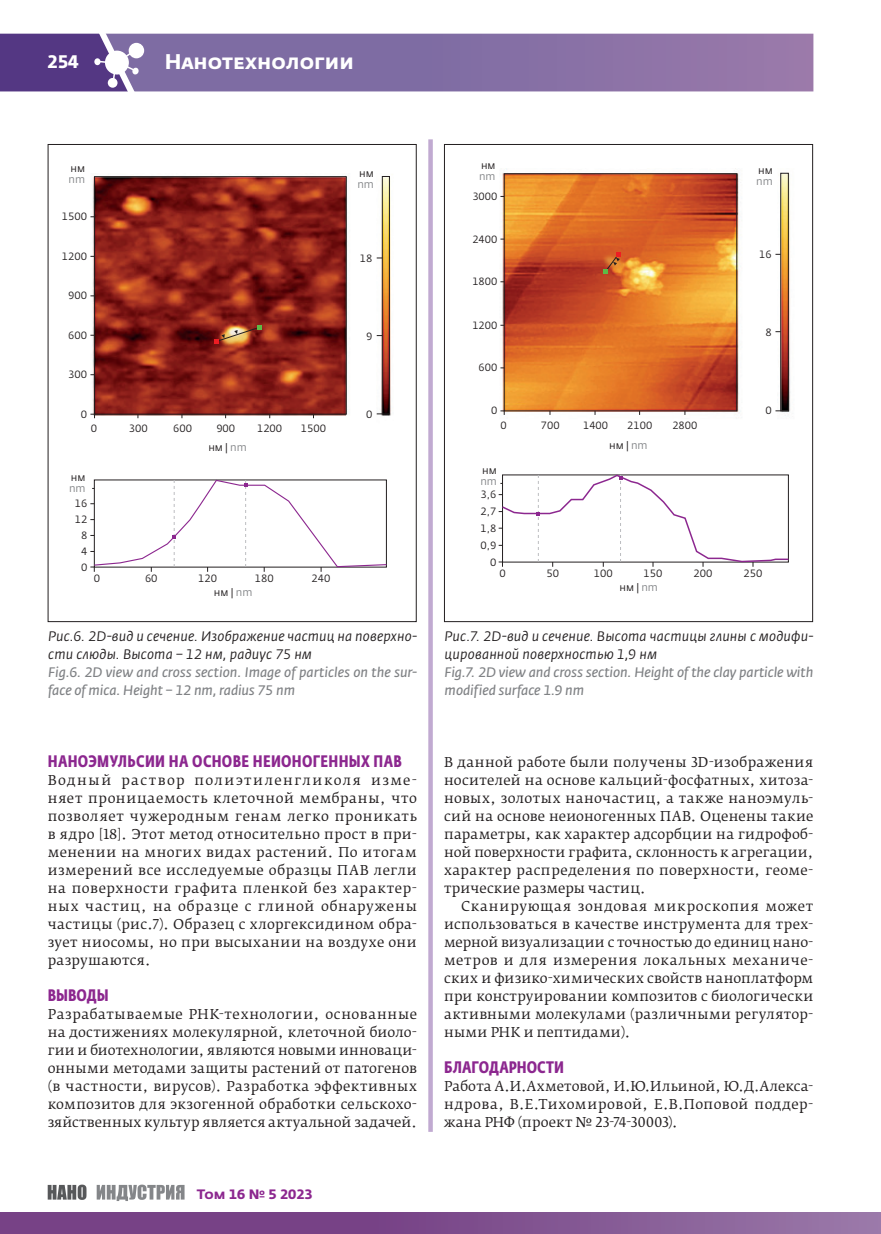
<style>
.page{position:relative;width:881px;height:1234px;background:#fff}
.page>*{position:absolute;margin:0;border:0;box-sizing:border-box;transform-origin:0 0}
.t1{font:700 21px "Fedra Sans Alt Pro";color:#fff}
.t2{font:700 18px "Fedra Sans Alt Pro";color:#fff}
.t3{font:700 16.5px "Fedra Sans Cond Pro";letter-spacing:.02em;color:#8c278f}
.t4{font:italic 13.65px/18px "Fedra Sans Pro";letter-spacing:-.01em;color:#808285}
.t5{font:italic 13.65px/18px "Fedra Sans Pro";letter-spacing:.015em;color:#231f20}
.t6{font:13.5px/18px "Fedra Serif B Pro";letter-spacing:.015em;color:#231f20;text-align:justify}
.t7{font:700 13.5px "Fedra Sans Alt Pro";color:#8c278f}
.t8{font:10.5px/15.9px "Fedra Sans Pro";color:#231f20;text-align:justify}
.t9{font:10.5px "Fedra Sans Pro";color:#808285}
.s1{color:#808285}
</style>
<div class="page">
<div style="left:0;top:1211px;width:880px;height:22px;background:linear-gradient(to right,#6e347d,#936fa3)"></div>
<svg style="left:0;top:33px;width:813px;height:59px;background:#846ea4"></svg>
<svg style="left:48px;top:1184px;width:38px;height:15px"></svg>
<svg style="left:97px;top:1184px;width:87px;height:16px"></svg>
<svg style="left:428px;top:139px;width:4px;height:992px;background:#c5b0d4"></svg>
<img style="left:90px;top:175px;width:301px;height:397px">
<div style="left:94px;top:176px;width:252px;height:238px;border:1px solid #231f20"></div>
<div style="left:382px;top:176px;width:7px;height:238px;border:1px solid #231f20"></div>
<svg style="left:214px;top:325px;width:47px;height:18px"></svg>
<svg style="left:90px;top:414px;width:5px;height:4px"></svg>
<svg style="left:90px;top:479px;width:297px;height:92px"></svg>
<img style="left:500px;top:169px;width:291px;height:398px">
<div style="left:503px;top:173px;width:233px;height:238px;border:1px solid #231f20"></div>
<div style="left:780px;top:173px;width:8px;height:238px;border:1px solid #231f20"></div>
<svg style="left:603px;top:252px;width:17px;height:21px"></svg>
<svg style="left:500px;top:410px;width:4px;height:5px"></svg>
<svg style="left:498px;top:473px;width:291px;height:93px"></svg>
<h2 class="t2" style="left:48px;top:50px;width:33px">254</h2>
<h1 class="t1" style="left:165px;top:48px;width:190px">Нанотехнологии</h1>
<p class="t8" style="left:70px;top:161px;width:16px">нм</p>
<p class="t9" style="left:69px;top:172px;width:18px">nm</p>
<p class="t8" style="left:359px;top:166px;width:16px">нм</p>
<p class="t9" style="left:357px;top:177px;width:18px">nm</p>
<p class="t8" style="left:481px;top:158px;width:16px">нм</p>
<p class="t9" style="left:479px;top:170px;width:18px">nm</p>
<p class="t8" style="left:757px;top:162px;width:16px">нм</p>
<p class="t9" style="left:756px;top:174px;width:18px">nm</p>
<p class="t8" style="left:62px;top:209px;width:27px">1500</p>
<p class="t8" style="left:62px;top:248px;width:27px">1200</p>
<p class="t8" style="left:68px;top:288px;width:20px">900</p>
<p class="t8" style="left:68px;top:327px;width:20px">600</p>
<p class="t8" style="left:360px;top:250px;width:14px">18</p>
<p class="t8" style="left:366px;top:328px;width:8px">9</p>
<p class="t8" style="left:472px;top:188px;width:26px">3000</p>
<p class="t8" style="left:472px;top:231px;width:26px">2400</p>
<p class="t8" style="left:472px;top:274px;width:26px">1800</p>
<p class="t8" style="left:472px;top:317px;width:26px">1200</p>
<p class="t8" style="left:758px;top:246px;width:14px">16</p>
<p class="t8" style="left:765px;top:324px;width:8px">8</p>
<p class="t8" style="left:68px;top:366px;width:20px">300</p>
<p class="t8" style="left:478px;top:360px;width:20px">600</p>
<p class="t8" style="left:81px;top:406px;width:8px">0</p>
<p class="t8" style="left:366px;top:406px;width:8px">0</p>
<p class="t8" style="left:491px;top:403px;width:8px">0</p>
<p class="t8" style="left:765px;top:403px;width:8px">0</p>
<p class="t8" style="left:91px;top:420px;width:8px">0</p>
<p class="t8" style="left:129px;top:420px;width:20px">300</p>
<p class="t8" style="left:173px;top:420px;width:20px">600</p>
<p class="t8" style="left:216px;top:420px;width:20px">900</p>
<p class="t8" style="left:257px;top:420px;width:27px">1200</p>
<p class="t8" style="left:301px;top:420px;width:27px">1500</p>
<p class="t8" style="left:500px;top:417px;width:8px">0</p>
<p class="t8" style="left:540px;top:417px;width:20px">700</p>
<p class="t8" style="left:583px;top:417px;width:26px">1400</p>
<p class="t8" style="left:627px;top:417px;width:26px">2100</p>
<p class="t8" style="left:672px;top:417px;width:26px">2800</p>
<p class="t8" style="left:208px;top:439px;width:40px">нм | <span class="s1">nm</span></p>
<p class="t8" style="left:609px;top:437px;width:40px">нм | <span class="s1">nm</span></p>
<p class="t8" style="left:71px;top:469px;width:16px">нм</p>
<p class="t9" style="left:69px;top:481px;width:18px">nm</p>
<p class="t8" style="left:75px;top:495px;width:14px">16</p>
<p class="t8" style="left:81px;top:511px;width:8px;text-indent:-6px">12<br>8<br>4</p>
<p class="t8" style="left:482px;top:462px;width:16px">нм</p>
<p class="t9" style="left:480px;top:474px;width:18px">nm</p>
<p class="t8" style="left:480px;top:486px;width:17px">3,6</p>
<p class="t8" style="left:480px;top:503px;width:17px;line-height:17px">2,7<br>1,8<br>0,9</p>
<p class="t8" style="left:81px;top:559px;width:8px">0</p>
<p class="t8" style="left:94px;top:570px;width:8px">0</p>
<p class="t8" style="left:145px;top:570px;width:14px">60</p>
<p class="t8" style="left:198px;top:570px;width:20px">120</p>
<p class="t8" style="left:255px;top:570px;width:20px">180</p>
<p class="t8" style="left:311px;top:570px;width:20px">240</p>
<p class="t8" style="left:214px;top:584px;width:40px">нм | <span class="s1">nm</span></p>
<p class="t8" style="left:490px;top:554px;width:8px">0</p>
<p class="t8" style="left:499px;top:565px;width:8px">0</p>
<p class="t8" style="left:546px;top:565px;width:14px">50</p>
<p class="t8" style="left:593px;top:565px;width:20px">100</p>
<p class="t8" style="left:643px;top:565px;width:20px">150</p>
<p class="t8" style="left:693px;top:565px;width:20px">200</p>
<p class="t8" style="left:743px;top:565px;width:20px">250</p>
<p class="t8" style="left:619px;top:579px;width:40px">нм | <span class="s1">nm</span></p>
<p class="t5" style="left:48px;top:626px;width:370px">Рис.6. 2D-вид и сечение. Изображение частиц на поверхно&shy;сти слюды. Высота – 12 нм, радиус 75 нм</p>
<p class="t4" style="left:48px;top:662px;width:370px">Fig.6. 2D view and cross section. Image of particles on the sur&shy;face of mica. Height – 12 nm, radius 75 nm</p>
<p class="t5" style="left:444px;top:626px;width:370px">Рис.7. 2D-вид и сечение. Высота частицы глины с модифи&shy;цированной поверхностью 1,9 нм</p>
<p class="t4" style="left:444px;top:662px;width:370px">Fig.7. 2D view and cross section. Height of the clay particle with modified surface 1.9 nm</p>
<p class="t3" style="left:48px;top:750px;width:355px">НАНОЭМУЛЬСИИ НА ОСНОВЕ НЕИОНОГЕННЫХ ПАВ</p>
<p class="t6" style="left:48px;top:770px;width:371px">Водный раствор полиэтиленгликоля изме&shy;няет проницаемость клеточной мембраны, что позволяет чужеродным генам легко проникать в ядро [18]. Этот метод относительно прост в при&shy;менении на многих видах растений. По итогам измерений все исследуемые образцы ПАВ легли на поверхности графита пленкой без характер&shy;ных частиц, на образце с глиной обнаружены частицы (рис.7). Образец с хлоргексидином обра&shy;зует ниосомы, но при высыхании на воздухе они разрушаются.</p>
<p class="t3" style="left:48px;top:984px;width:62px">ВЫВОДЫ</p>
<p class="t6" style="left:48px;top:1004px;width:371px">Разрабатываемые РНК-технологии, основанные на достижениях молекулярной, клеточной биоло&shy;гии и биотехнологии, являются новыми инноваци&shy;онными методами защиты растений от патогенов (в частности, вирусов). Разработка эффективных композитов для экзогенной обработки сельскохо&shy;зяйственных культур является актуальной задачей.</p>
<p class="t6" style="left:444px;top:752px;width:371px">В данной работе были получены 3D-изображения носителей на основе кальций-фосфатных, хитоза&shy;новых, золотых наночастиц, а также наноэмуль&shy;сий на основе неионогенных ПАВ. Оценены такие параметры, как характер адсорбции на гидрофоб&shy;ной поверхности графита, склонность к агрегации, характер распределения по поверхности, геоме&shy;трические размеры частиц.</p>
<p class="t6" style="left:444px;top:896px;width:371px;text-indent:17px">Сканирующая зондовая микроскопия может использоваться в качестве инструмента для трех&shy;мерной визуализации с точностью до единиц нано&shy;метров и для измерения локальных механиче&shy;ских и физико-химических свойств наноплатформ при конструировании композитов с биологически активными молекулами (различными регулятор&shy;ными РНК и пептидами).</p>
<p class="t3" style="left:444px;top:1056px;width:121px">БЛАГОДАРНОСТИ</p>
<p class="t6" style="left:444px;top:1076px;width:370px">Работа А.И.Ахметовой, И.Ю.Ильиной, Ю.Д.Алекса&shy;ндрова, В.Е.Тихомировой, Е.В.Поповой поддер&shy;жана РНФ (проект № 23-74-30003).</p>
<p class="t7" style="left:197px;top:1185px;width:117px">Том 16 № 5 2023</p>
</div>
